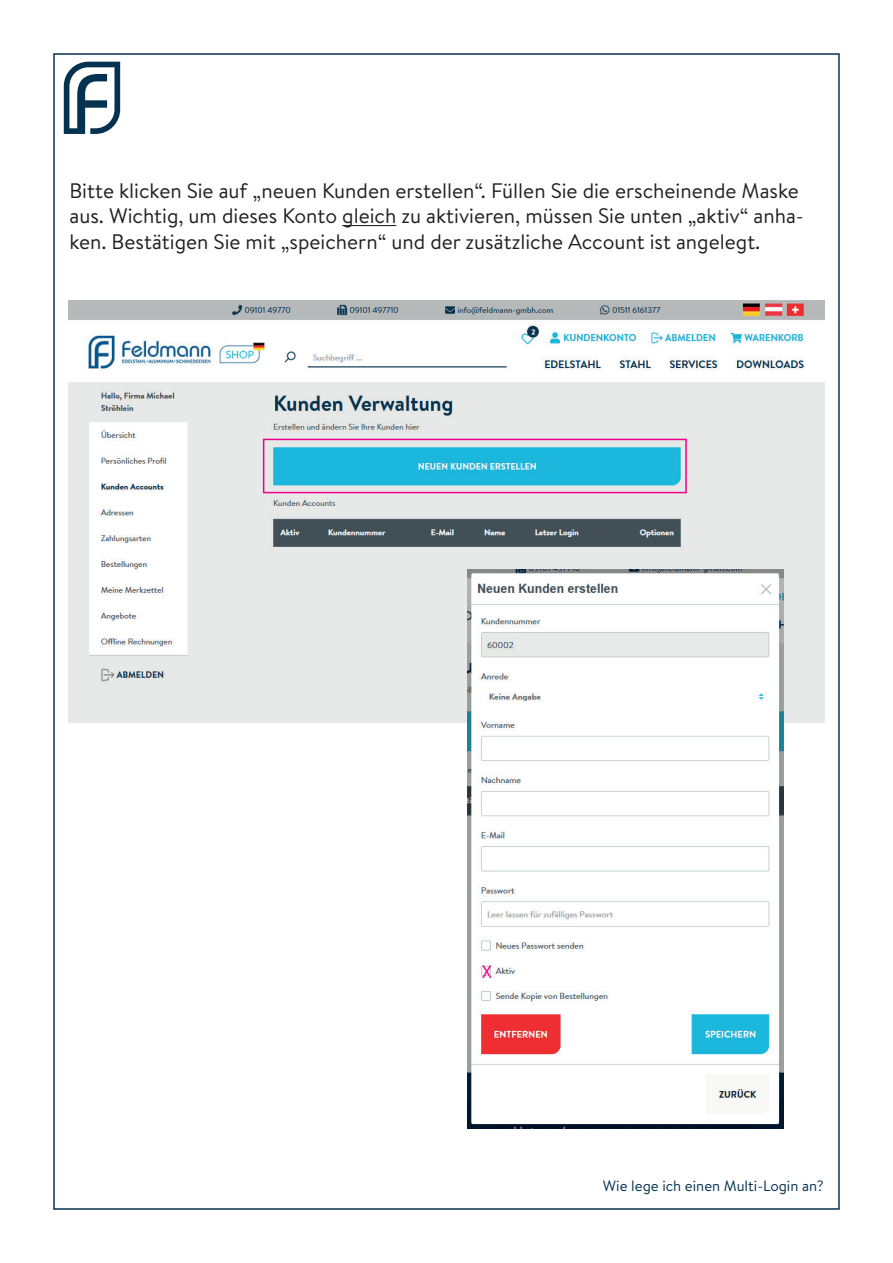
<style>
.page{position:relative;width:893px;height:1263px;background:#fff}
.page>*{position:absolute;margin:0;border:0;box-sizing:border-box;transform-origin:0 0}
.t1{font:21px/25.2px "Brandon Text";color:#231f20}
.t2{font:18px "Brandon Text";color:#ed028c}
.t3{font:15px "Brandon Text";color:#063251}
</style>
<div class="page">
<svg style="left:64px;top:62px;width:56px;height:72px"></svg>
<hr style="left:342px;top:225px;width:54px;height:1px;background:#231f20">
<img style="left:68px;top:300px;width:756px;height:423px">
<img style="left:468px;top:570px;width:315px;height:559px">
<div style="left:263px;top:439px;width:424px;height:54px;border:2px solid #ed028c"></div>
<p class="t1" style="left:69px;top:178px;width:736px">Bitte klicken Sie auf „neuen Kunden erstellen“. Füllen Sie die erscheinende Maske aus. Wichtig, um dieses Konto gleich zu aktivieren, müssen Sie unten „aktiv“ anha&shy;ken. Bestätigen Sie mit „speichern“ und der zusätzliche Account ist angelegt.</p>
<p class="t2" style="left:482px;top:959px;width:12px">X</p>
<p class="t3" style="left:603px;top:1175px;width:222px">Wie lege ich einen Multi-Login an?</p>
</div>
